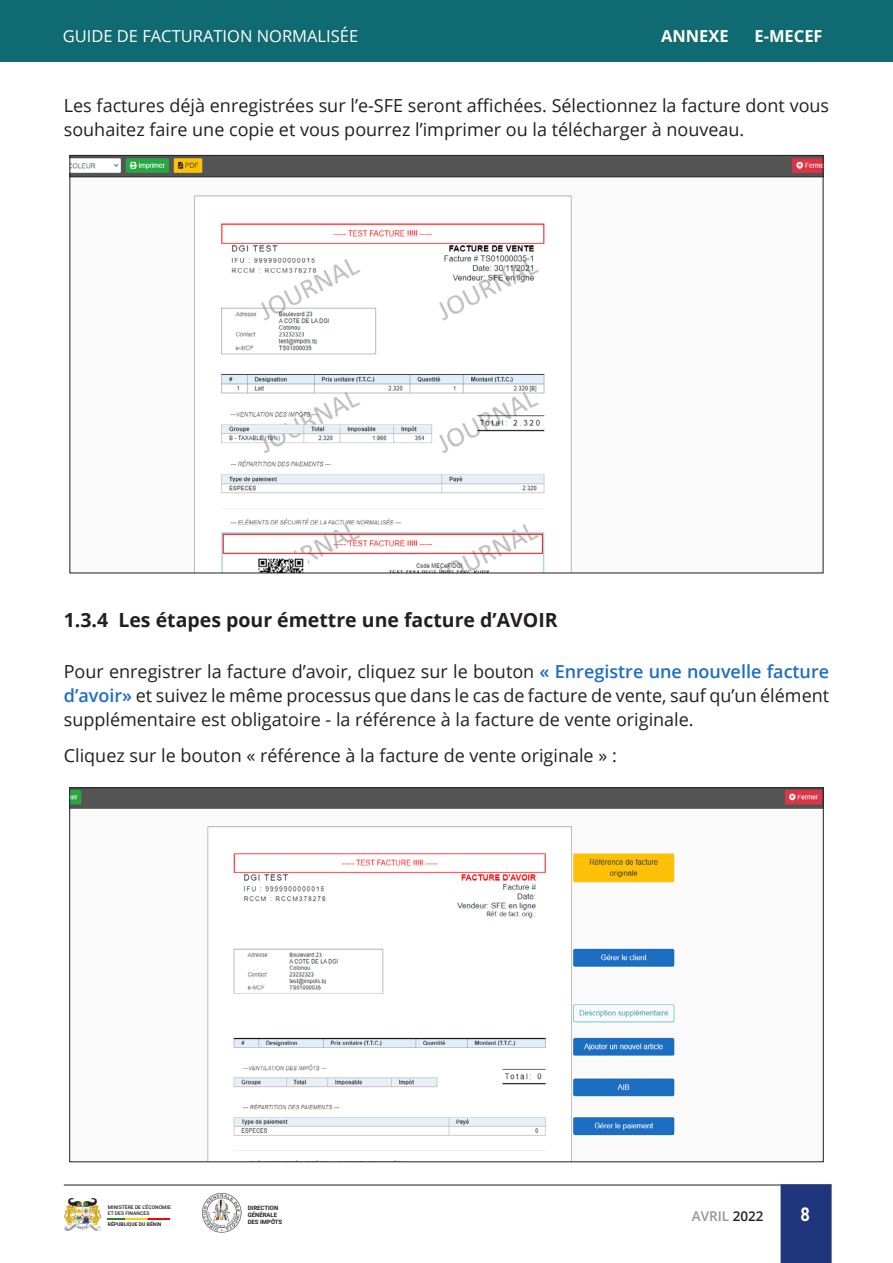
<style>
.page{position:relative;width:893px;height:1263px;background:#fff}
.page>*{position:absolute;margin:0;border:0;box-sizing:border-box;transform-origin:0 0}
.List_Paragraph{font:700 19.5px "Open Sans";color:#231f20}
.t1{font:700 18.9px "Roboto";color:#fff;scale:.87 1}
.List_Paragraph-2{font:18px/24px "Open Sans";color:#231f20}
.t2{font:16.5px "Open Sans";color:#fff}
.t3{font:700 16.5px "Open Sans";color:#fff}
.t4{font:600 13.5px "Open Sans";color:#939598}
.t5{font:700 6px/7.2px "Roboto";color:#231f20}
.t6{font:500 5.1px/6.4px "Roboto";color:#231f20}
.t7{font:700 5.1px "Roboto";color:#231f20}
.s1{font-weight:600;color:#1c6ec2}
.s2{color:#231f20}
</style>
<div class="page">
<hr style="left:64px;top:1185px;width:767px;height:1px;background:#231f20">
<img style="left:108px;top:1218px;width:62px;height:2px">
<img style="left:64px;top:1198px;width:37px;height:32px">
<img style="left:202px;top:1193px;width:40px;height:40px">
<div style="left:781px;top:1184px;width:51px;height:79px;background:#1f367c"></div>
<div style="left:0;top:0;width:893px;height:62px;background:#106a72"></div>
<img style="left:72px;top:157px;width:749px;height:414px">
<img style="left:71px;top:790px;width:750px;height:370px">
<p class="t2" style="left:63px;top:24px;width:297px">GUIDE DE FACTURATION NORMALISÉE</p>
<p class="t3" style="left:661px;top:24px;width:69px">ANNEXE</p>
<p class="t3" style="left:754px;top:24px;width:70px">E-MECEF</p>
<p class="List_Paragraph-2" style="left:64px;top:93px;width:767px">Les factures déjà enregistrées sur l’e-SFE seront affichées. Sélectionnez la facture dont vous souhaitez faire une copie et vous pourrez l’imprimer ou la télécharger à nouveau.</p>
<p class="List_Paragraph" style="left:64px;top:606px;width:495px">1.3.4 Les étapes pour émettre une facture d’AVOIR</p>
<p class="List_Paragraph-2" style="left:64px;top:659px;width:767px;text-align:justify">Pour enregistrer la facture d’avoir, cliquez sur le bouton <span class="s1">« Enregistre une nouvelle facture d’avoir»</span> et suivez le même processus que dans le cas de facture de vente, sauf qu’un élément supplémentaire est obligatoire - la référence à la facture de vente originale.</p>
<p class="List_Paragraph-2" style="left:64px;top:743px;width:555px">Cliquez sur le bouton « référence à la facture de vente originale » :</p>
<p class="t6" style="left:108px;top:1203px;width:65px">MINISTÈRE DE L’ÉCONOMIE<br>ET DES FINANCES</p>
<p class="t7" style="left:108px;top:1220px;width:55px">RÉPUBLIQUE DU BÉNIN</p>
<p class="t5" style="left:248px;top:1204px;width:36px">DIRECTION<br>GÉNÉRALE<br>DES IMPÔTS</p>
<p class="t4" style="left:692px;top:1206px;width:73px">AVRIL <span class="s2">2022</span></p>
<p class="t1" style="left:800px;top:1201px;width:12px">8</p>
</div>
